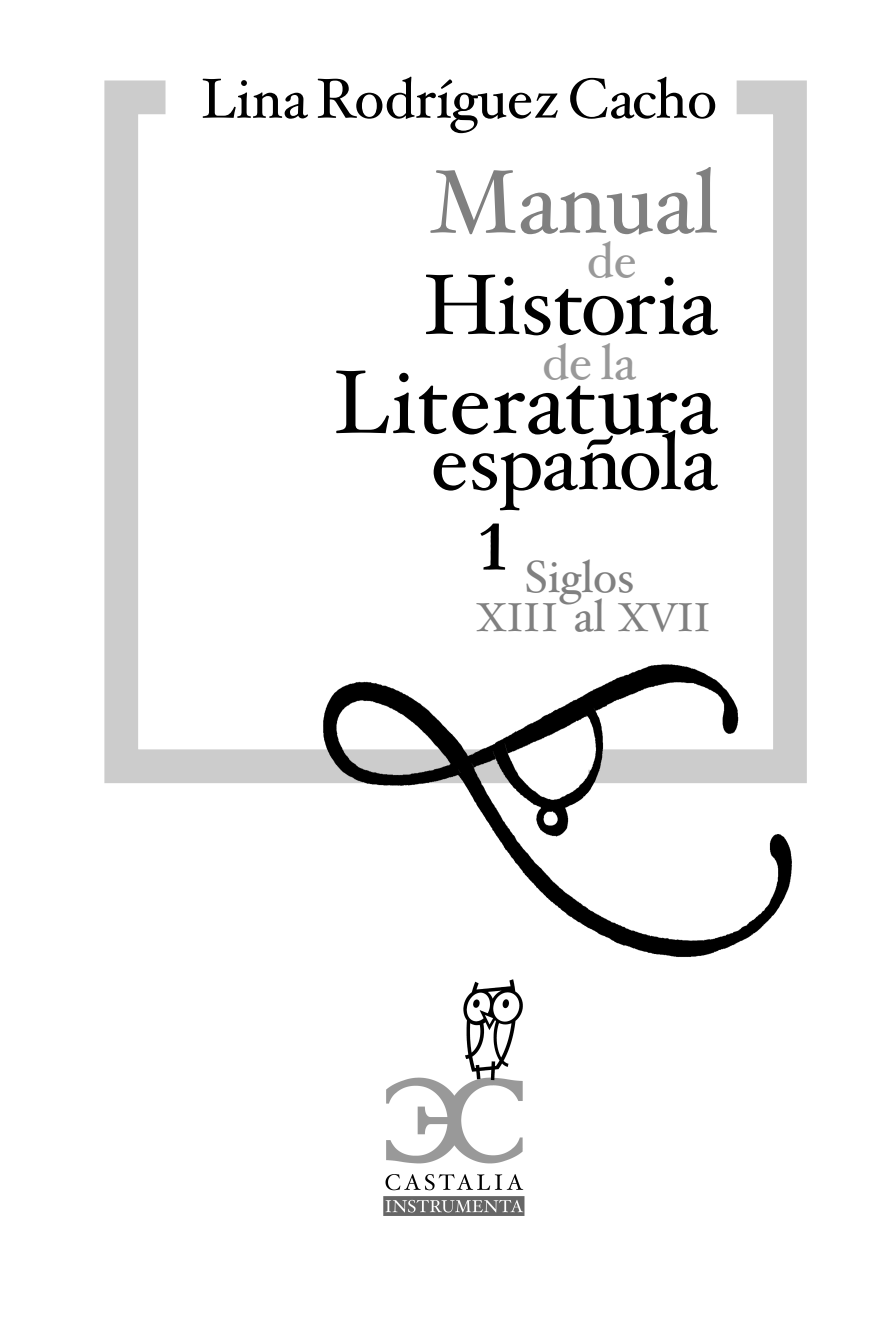
<style>
.page{position:relative;width:894px;height:1339px;background:#fff}
.page>*{position:absolute;margin:0;border:0;box-sizing:border-box;transform-origin:0 0}
.t1{font:90px "Hoefler Text";color:#000}
.t2{font:90px "Hoefler Text";color:#808080}
.t3{font:85.5px "Hoefler Text";letter-spacing:-.01em;color:#000}
.t4{font:81px "Hoefler Text";color:#000}
.t5{font:56.25px "Hoefler Text";color:#000}
.t6{font:49.5px "Hoefler Text";color:#999}
.t7{font:45px "Hoefler Text";color:#808080}
.t8{font:40.5px "Hoefler Text";letter-spacing:-.03em;color:#808080}
.s1{font-size:45px}
</style>
<div class="page">
<div style="left:104px;top:80px;width:703px;height:703px;border:34px solid #ccc"></div>
<div style="left:166px;top:71px;width:571px;height:50px;background:#fff"></div>
<img style="left:383px;top:979px;width:142px;height:237px">
<img style="left:319px;top:657px;width:478px;height:300px">
<p class="t5" style="left:201px;top:65px;width:518px">Lina Rodríguez Cacho</p>
<h1 class="t2" style="left:430px;top:149px;width:289px">Manual</h1>
<p class="t6" style="left:587px;top:231px;width:51px">de</p>
<h2 class="t3" style="left:424px;top:254px;width:295px">Historia</h2>
<p class="t6" style="left:542px;top:332px;width:95px">de la</p>
<h1 class="t1" style="left:334px;top:349px;width:385px">Literatura</h1>
<h3 class="t4" style="left:431px;top:413px;width:288px">española</h3>
<p class="t7" style="left:479px;top:550px;width:157px"><sup>1</sup> Siglos</p>
<p class="t8" style="left:475px;top:593px;width:237px">XIII <span class="s1">al</span> XVII</p>
</div>
